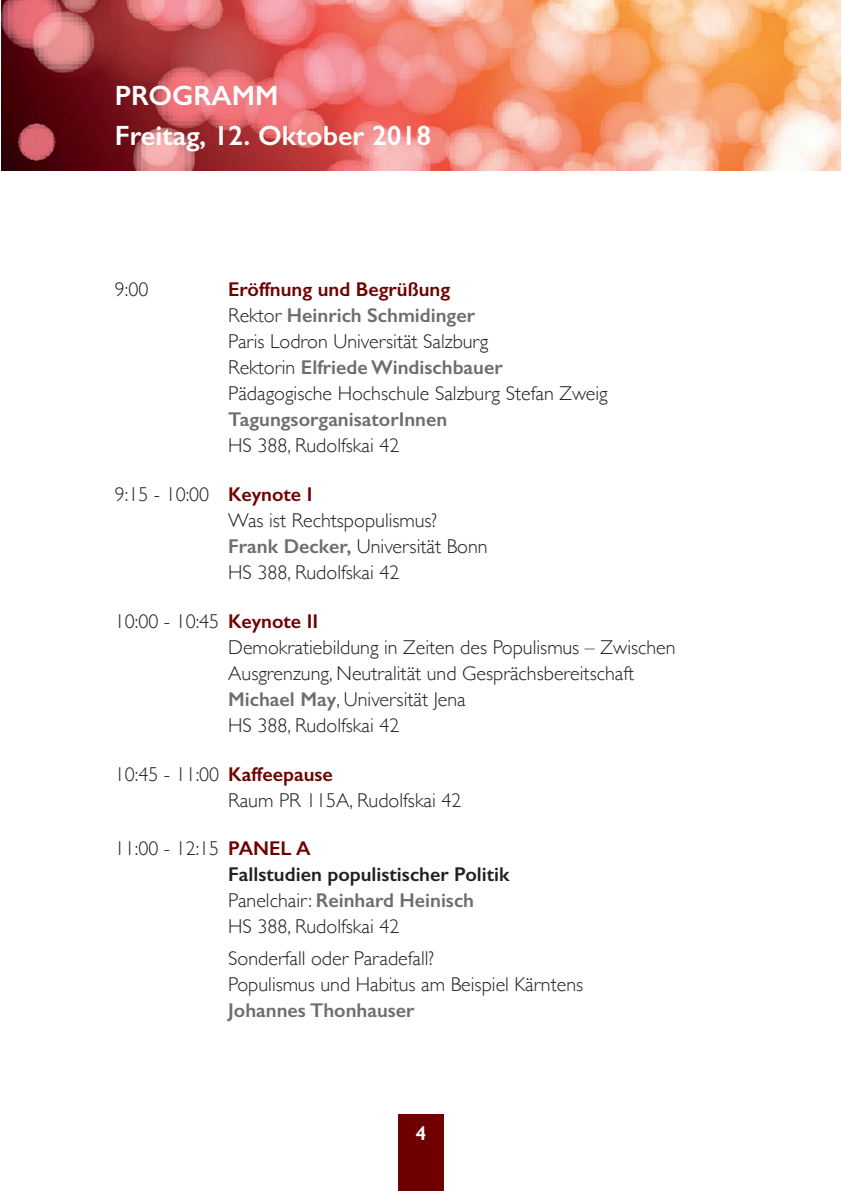
<style>
.page{position:relative;width:842px;height:1191px;background:#fff}
.page>*{position:absolute;margin:0;border:0;box-sizing:border-box;transform-origin:0 0}
.t1{font:600 28px/39.6px "Gill Sans";color:#fff}
.t2{font:300 20px/26px "Gill Sans";color:#231f20}
.t3{font:600 20px "Gill Sans";color:#6c6d70}
.t4{font:600 20px "Gill Sans";color:#fff}
.s1{font-weight:600;color:#6f0000}
.s2{font-weight:600;color:#6c6d70}
.s3{font-weight:600}
</style>
<div class="page">
<img style="left:1px;top:0;width:839px;height:170px">
<div style="left:398px;top:1114px;width:46px;height:77px;background:#6f0000"></div>
<h1 class="t1" style="left:115px;top:76px;width:318px">PROGRAMM<br>Freitag, 12. Oktober 2018</h1>
<p class="t2" style="left:115px;top:277px;width:35px">9:00</p>
<p class="t2" style="left:228px;top:277px;width:381px"><span class="s1">Eröffnung und Begrüßung<br></span>Rektor <span class="s2">Heinrich Schmidinger<br></span>Paris Lodron Universität Salzburg<br>Rektorin <span class="s2">Elfriede Windischbauer </span>Pädagogische Hochschule Salzburg Stefan Zweig</p>
<p class="t3" style="left:228px;top:407px;width:221px">TagungsorganisatorInnen</p>
<p class="t2" style="left:228px;top:433px;width:173px">HS 388, Rudolfskai 42</p>
<p class="t2" style="left:228px;top:481px;width:261px;text-indent:-113px">9:15 - 10:00 <span class="s1">Keynote I<br></span>Was ist Rechtspopulismus?<br><span class="s2">Frank Decker,</span> Universität Bonn<br>HS 388, Rudolfskai 42</p>
<p class="t2" style="left:228px;top:608px;width:449px;text-indent:-113px">10:00 - 10:45 <span class="s1">Keynote II<br></span>Demokratiebildung in Zeiten des Populismus – Zwischen Ausgrenzung, Neutralität und Gesprächsbereitschaft <span class="s2">Michael May</span>, Universität Jena<br>HS 388, Rudolfskai 42</p>
<p class="t2" style="left:228px;top:761px;width:235px;text-indent:-113px">10:45 - 11:00 <span class="s1">Kaffeepause<br></span>Raum PR 115A, Rudolfskai 42</p>
<p class="t2" style="left:228px;top:835px;width:283px;text-indent:-113px">11:00 - 12:15 <span class="s1">PANEL A<br></span><span class="s3">Fallstudien populistischer Politik<br></span>Panelchair: <span class="s2">Reinhard Heinisch<br></span>HS 388, Rudolfskai 42</p>
<p class="t2" style="left:228px;top:945px;width:356px">Sonderfall oder Paradefall?<br>Populismus und Habitus am Beispiel Kärntens</p>
<p class="t3" style="left:228px;top:998px;width:188px">Johannes Thonhauser</p>
<p class="t4" style="left:416px;top:1121px;width:12px">4</p>
</div>
